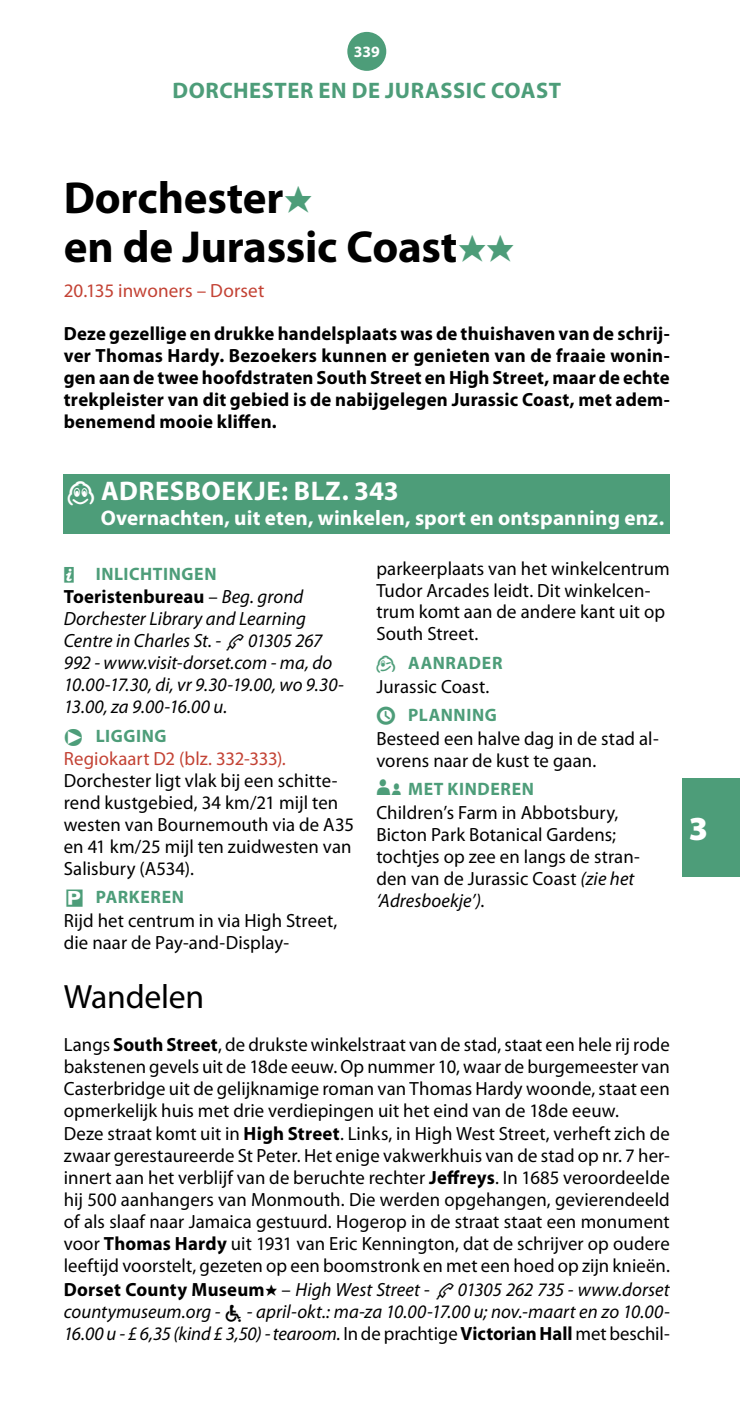
<style>
.page{position:relative;width:740px;height:1404px;background:#fff}
.page>*{position:absolute;margin:0;border:0;box-sizing:border-box;transform-origin:0 0}
.t1{font:700 45px/49.5px "Myriad Pro";letter-spacing:-.005em;color:#000}
.t2{font:33.75px "Myriad Pro";letter-spacing:-.005em;color:#000}
.t3{font:900 33.75px "Myriad Pro";color:#fff}
.t4{font:700 27px "Myriad Pro";letter-spacing:.02em;color:#fff}
.t5{font:700 22.5px "Myriad Pro";letter-spacing:.025em;color:#4d9d79}
.t6{font:700 21.15px "Myriad Pro";letter-spacing:.005em;color:#fff}
.t7{font:19.12px/22.1px "Myriad Pro";letter-spacing:.005em;color:#000}
.t8{font:italic 19.12px/21.8px "Myriad Pro";color:#000}
.t9{font:700 19.12px/22.1px "Myriad Pro";letter-spacing:.01em;color:#000;text-align:justify}
.t10{font:19.12px "Myriad Pro";letter-spacing:.01em;color:#c34234}
.t11{font:700 18px "Myriad Pro";letter-spacing:.035em;color:#4d9d79}
.t12{font:700 15.75px "Myriad Pro";color:#fff}
.s1{font-family:"Michelin";font-weight:400;color:#4d9d79}
.s2{font-family:"Michelin";font-weight:400}
.s3{font-family:"Michelin";font-weight:400;font-size:19.12px}
.s4{font-weight:700;font-style:normal}
.s5{font-style:normal}
.s6{font-family:"Michelin";font-style:normal}
.s7{color:#c34234}
.s8{font-style:italic;color:#c34234}
.s9{font-style:italic}
.s10{font-weight:700}
</style>
<div class="page">
<div style="left:682px;top:778px;width:58px;height:98px;background:#4d9d79"></div>
<div style="left:347px;top:32px;width:39px;height:39px;background:#4d9d79;border-radius:50%"></div>
<div style="left:64px;top:474px;width:606px;height:59px;background:#4d9d79"></div>
<p class="t12" style="left:354px;top:42px;width:28px">339</p>
<p class="t5" style="left:172px;top:75px;width:390px">DORCHESTER EN DE JURASSIC COAST</p>
<h1 class="t1" style="left:64px;top:171px;width:452px">Dorchester<span class="s1">a<br></span>en de Jurassic Coast<span class="s1">aa</span></h1>
<p class="t10" style="left:64px;top:279px;width:202px">20.135 inwoners – Dorset</p>
<p class="t9" style="left:64px;top:322px;width:607px">Deze gezellige en drukke handelsplaats was de thuishaven van de schrij&shy;ver Thomas Hardy. Bezoekers kunnen er genieten van de fraaie wonin&shy;gen aan de twee hoofdstraten South Street en High Street, maar de echte trekpleister van dit gebied is de nabijgelegen Jurassic Coast, met adem&shy;benemend mooie kliffen.</p>
<h3 class="t4" style="left:67px;top:473px;width:334px"><span class="s2">y</span> ADRESBOEKJE: BLZ. 343</h3>
<p class="t6" style="left:101px;top:504px;width:565px">Overnachten, uit eten, winkelen, sport en ontspanning enz.</p>
<p class="t11" style="left:64px;top:561px;width:154px"><span class="s3">i</span> INLICHTINGEN</p>
<p class="t8" style="left:64px;top:585px;width:282px"><span class="s4">Toeristenbureau</span> <span class="s5">–</span> Beg. grond<br>Dorchester Library and Learning<br>Centre in Charles St. - <span class="s6">t</span>01305 267<br>992 - www.visit-dorset.com - ma, do<br>10.00-17.30, di, vr 9.30-19.00, wo 9.30-<br>13.00, za 9.00-16.00 u.</p>
<p class="t11" style="left:64px;top:723px;width:104px"><span class="s3">Ñ</span> LIGGING</p>
<p class="t7" style="left:64px;top:747px;width:292px"><span class="s7">Regiokaart D2 (blz. 332-333)</span><span class="s8">.<br></span>Dorchester ligt vlak bij een schitte&shy;rend kustgebied, 34 km/21 mijl ten westen van Bournemouth via de A35 en 41 km/25 mijl ten zuidwesten van<br>Salisbury (A534).</p>
<p class="t11" style="left:64px;top:885px;width:122px"><span class="s3">õ</span> PARKEREN</p>
<p class="t7" style="left:64px;top:909px;width:275px">Rijd het centrum in via High Street, die naar de Pay-and-Display-</p>
<p class="t7" style="left:376px;top:556px;width:295px">parkeerplaats van het winkelcentrum<br>Tudor Arcades leidt. Dit winkelcen&shy;trum komt aan de andere kant uit op<br>South Street.</p>
<p class="t11" style="left:376px;top:651px;width:128px"><span class="s3">w</span> AANRADER</p>
<p class="t7" style="left:376px;top:674px;width:114px">Jurassic Coast.</p>
<p class="t11" style="left:376px;top:703px;width:122px"><span class="s3">&gt;</span> PLANNING</p>
<p class="t7" style="left:376px;top:727px;width:284px">Besteed een halve dag in de stad al&shy;vorens naar de kust te gaan.</p>
<p class="t11" style="left:376px;top:777px;width:159px"><span class="s3">/</span> MET KINDEREN</p>
<p class="t7" style="left:376px;top:801px;width:265px">Children’s Farm in Abbotsbury,<br>Bicton Park Botanical Gardens; tochtjes op zee en langs de stran&shy;den van de Jurassic Coast <span class="s9">(zie het ‘Adresboekje’)</span>.</p>
<h2 class="t2" style="left:64px;top:975px;width:142px">Wandelen</h2>
<p class="t7" style="left:64px;top:1033px;width:608px">Langs <span class="s10">South Street</span>, de drukste winkelstraat van de stad, staat een hele rij rode bakstenen gevels uit de 18de eeuw. Op nummer 10, waar de burgemeester van Casterbridge uit de gelijknamige roman van Thomas Hardy woonde, staat een opmerkelijk huis met drie verdiepingen uit het eind van de 18de eeuw.<br>Deze straat komt uit in <span class="s10">High Street</span>. Links, in High West Street, verheft zich de zwaar gerestaureerde St Peter. Het enige vakwerkhuis van de stad op nr. 7 her&shy;innert aan het verblijf van de beruchte rechter <span class="s10">Jeffreys</span>. In 1685 veroordeelde hij 500 aanhangers van Monmouth. Die werden opgehangen, gevierendeeld of als slaaf naar Jamaica gestuurd. Hogerop in de straat staat een monument voor <span class="s10">Thomas Hardy</span> uit 1931 van Eric Kennington, dat de schrijver op oudere leeftijd voorstelt, gezeten op een boomstronk en met een hoed op zijn knieën.</p>
<p class="t8" style="left:64px;top:1277px;width:607px;text-align:justify"><span class="s4">Dorset County Museum</span><span class="s6">a</span> <span class="s5">–</span> High West Street <span class="s5">-</span> <span class="s6">t</span>01305 262 735 - www.dorset countymuseum.org - <span class="s6">j</span> - april-okt.: ma‑za 10.00‑17.00 u; nov.-maart en zo 10.00- 16.00 u - £ 6,35 (kind £ 3,50) - tearoom. <span class="s5">In de prachtige</span> <span class="s4">Victorian Hall</span> <span class="s5">met beschil-</span></p>
<h2 class="t3" style="left:689px;top:806px;width:21px">3</h2>
</div>
